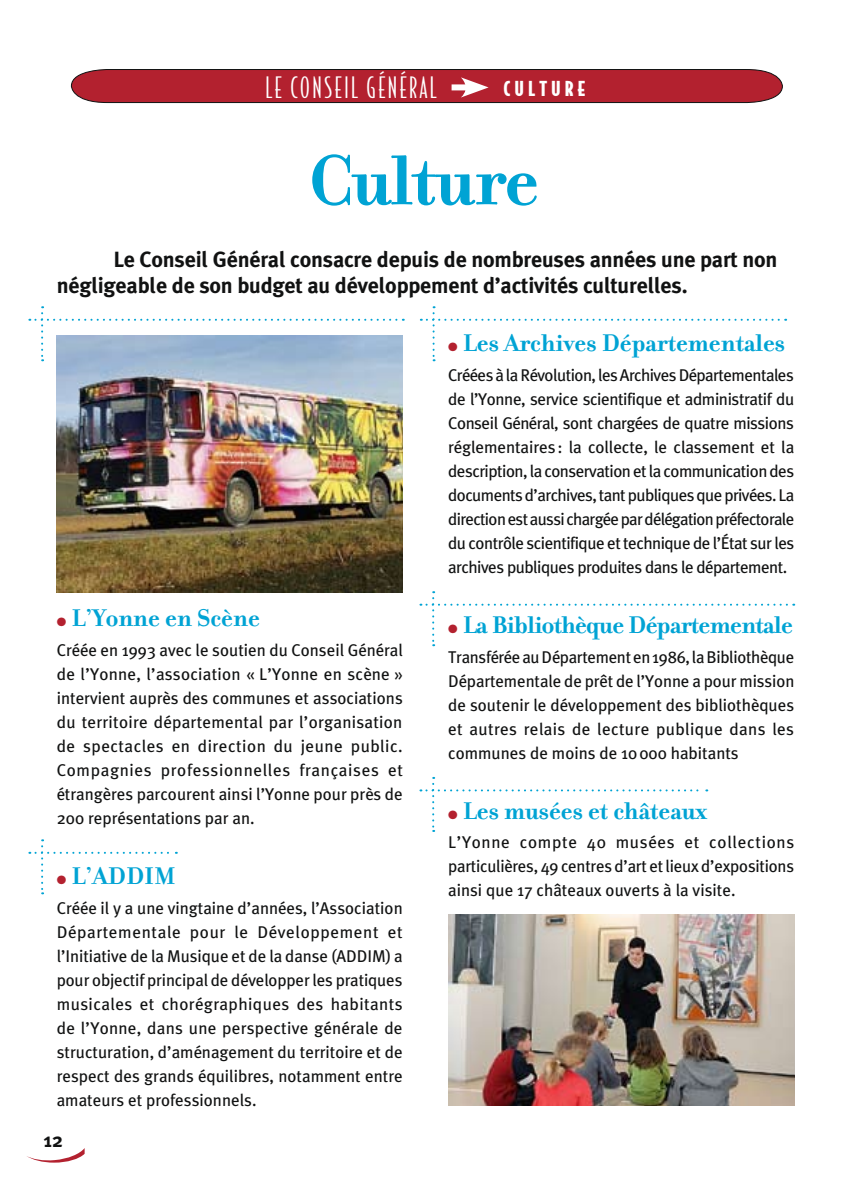
<style>
.page{position:relative;width:851px;height:1191px;background:#fff}
.page>*{position:absolute;margin:0;border:0;box-sizing:border-box;transform-origin:0 0}
.t1{font:700 76px "Filosofia";letter-spacing:-.015em;color:#00a3d4}
.t2{font:300 28px "Bodega Sans";letter-spacing:.09em;color:#fff}
.t3{font:700 26px "Filosofia";color:#00a3d4}
.t4{font:700 26px "Filosofia";letter-spacing:-.025em;color:#00a3d4}
.t5{font:700 22px/26.4px "Meta Plus";letter-spacing:-.01em;color:#111212}
.t6{font:700 20px "Meta Plus";color:#111212}
.t7{font:900 19.6px "Bodega Sans";letter-spacing:.205em;color:#fff}
.t8{font:17px/24px "Meta Plus";color:#111212;text-align:justify}
.s1{color:#b3212f}
</style>
<div class="page">
<svg style="left:27px;top:1148px;width:58px;height:14px"></svg>
<svg style="left:71px;top:69px;width:711px;height:34px;background:#ab2733"></svg>
<svg style="left:29px;top:306px;width:375px;height:55px"></svg>
<img style="left:448px;top:914px;width:346px;height:192px">
<img style="left:57px;top:336px;width:346px;height:256px">
<svg style="left:29px;top:839px;width:148px;height:55px"></svg>
<svg style="left:421px;top:306px;width:365px;height:55px"></svg>
<svg style="left:420px;top:591px;width:374px;height:55px"></svg>
<svg style="left:420px;top:777px;width:287px;height:55px"></svg>
<h2 class="t2" style="left:265px;top:71px;width:171px">LE CONSEIL GÉNÉRAL</h2>
<p class="t7" style="left:503px;top:75px;width:83px">CULTURE</p>
<h1 class="t1" style="left:309px;top:135px;width:231px">Culture</h1>
<p class="t5" style="left:57px;top:246px;width:722px;text-indent:57px">Le Conseil Général consacre depuis de nombreuses années une part non négligeable de son budget au développement d’activités culturelles.</p>
<h3 class="t3" style="left:57px;top:602px;width:204px"><span class="s1">●</span> L’Yonne en Scène</h3>
<p class="t8" style="left:57px;top:638px;width:348px">Créée en 1993 avec le soutien du Conseil Général de l’Yonne, l’association « L’Yonne en scène » intervient auprès des communes et associations du territoire départemental par l’organisation de spectacles en direction du jeune public.<br>Compagnies professionnelles françaises et étrangères parcourent ainsi l’Yonne pour près de 200 représentations par an.</p>
<h3 class="t3" style="left:57px;top:860px;width:121px"><span class="s1">●</span> L’ADDIM</h3>
<p class="t8" style="left:57px;top:895px;width:347px">Créée il y a une vingtaine d’années, l’Association Départementale pour le Développement et l’Initiative de la Musique et de la danse (ADDIM) a pour objectif principal de développer les pratiques musicales et chorégraphiques des habitants de l’Yonne, dans une perspective générale de structuration, d’aménagement du territoire et de respect des grands équilibres, notamment entre amateurs et professionnels.</p>
<p class="t6" style="left:44px;top:1129px;width:21px">12</p>
<h3 class="t3" style="left:448px;top:327px;width:338px"><span class="s1">●</span> Les Archives Départementales</h3>
<p class="t8" style="left:448px;top:363px;width:348px">Créées à la Révolution, les Archives Départementales de l’Yonne, service scientifique et administratif du Conseil Général, sont chargées de quatre missions réglementaires: la collecte, le classement et la description, la conservation et la communication des documents d’archives, tant publiques que privées. La direction est aussi chargée par délégation préfectorale du contrôle scientifique et technique de l’État sur les archives publiques produites dans le département.</p>
<h3 class="t4" style="left:448px;top:609px;width:346px"><span class="s1">●</span> La Bibliothèque Départementale</h3>
<p class="t8" style="left:448px;top:644px;width:347px">Transférée au Département en 1986, la Bibliothèque Départementale de prêt de l’Yonne a pour mission de soutenir le développement des bibliothèques et autres relais de lecture publique dans les communes de moins de 10000 habitants</p>
<h3 class="t3" style="left:448px;top:795px;width:260px"><span class="s1">●</span> Les musées et châteaux</h3>
<p class="t8" style="left:448px;top:830px;width:347px">L’Yonne compte 40 musées et collections particulières, 49 centres d’art et lieux d’expositions ainsi que 17 châteaux ouverts à la visite.</p>
</div>
